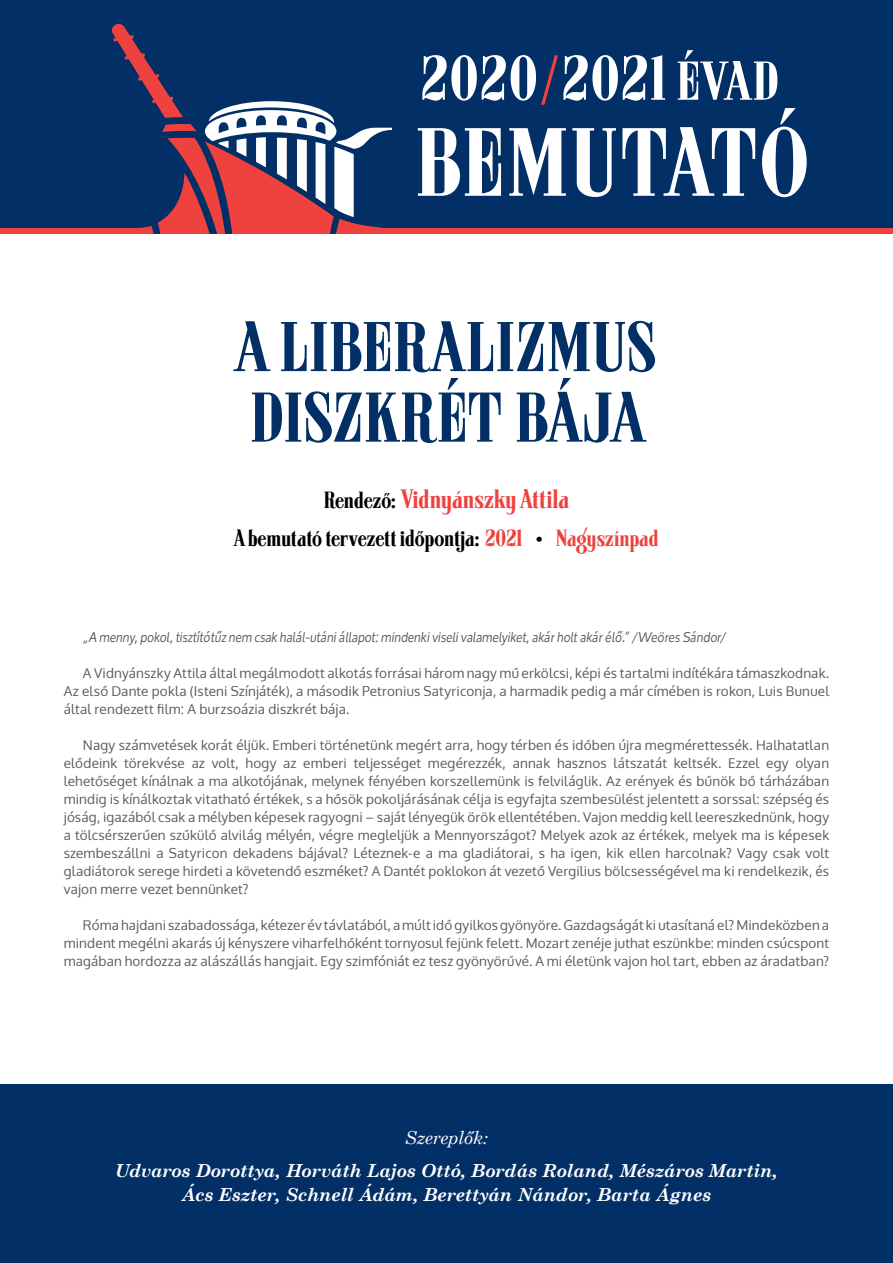
<style>
.page{position:relative;width:893px;height:1263px;background:#fff}
.page>*{position:absolute;margin:0;border:0;box-sizing:border-box;transform-origin:0 0}
.t1{font:93px "ARB08 Extreme Roman Leon";letter-spacing:.025em;color:#fff}
.t2{font:67.5px/70.5px "ARB08 Extreme Roman Leon";letter-spacing:.015em;color:#022f66}
.t3{font:60px "ARB08 Extreme Roman Leon";letter-spacing:.03em;color:#fff}
.t4{font:25.5px "ARB08 Extreme Roman Leon";letter-spacing:-.01em;color:#ef413d}
.t5{font:22.5px "ARB08 Extreme Roman Leon";letter-spacing:-.015em;color:#000}
.t6{font:italic 700 18px/24px "Century Schoolbook";letter-spacing:-.01em;color:#fff;text-align:center}
.t7{font:italic 18px "Century Schoolbook";letter-spacing:-.005em;color:#fff}
.t8{font:13.5px/18px "Oxygen";letter-spacing:.015em;color:#58595b;text-align:justify}
.t9{font:italic 13.5px "Oxygen";letter-spacing:.005em;color:#58595b}
.s1{font-family:"Oxygen";font-weight:300;color:#ef413d}
.s2{font-size:52.5px}
.s3{font-size:22.5px;color:#000}
.s4{color:#ef413d}
</style>
<div class="page">
<div style="left:0;top:0;width:893px;height:234px;background:#022f66"></div>
<div style="left:0;top:1084px;width:893px;height:179px;background:#022f66"></div>
<div style="left:0;top:229px;width:149px;height:12px;background:#ef413d"></div>
<svg style="left:110px;top:23px;width:282px;height:211px"></svg>
<div style="left:371px;top:229px;width:522px;height:12px;background:#ef413d"></div>
<div style="left:0;top:234px;width:893px;height:13px;background:#fff"></div>
<h3 class="t3" style="left:421px;top:43px;width:359px">2020<span class="s1">/</span>2021 <span class="s2">évad</span></h3>
<h1 class="t1" style="left:415px;top:108px;width:395px">bemutató</h1>
<h2 class="t2" style="left:237px;top:316px;width:421px">A liberalizmus diszkrét bája</h2>
<h3 class="t4" style="left:324px;top:484px;width:247px"><span class="s3">Rendező:</span> Vidnyánszky Attila</h3>
<h3 class="t5" style="left:234px;top:524px;width:426px">A bemutató tervezett időpontja: <span class="s4">2021</span> • <span class="s4">Nagyszínpad</span></h3>
<p class="t9" style="left:83px;top:625px;width:644px">„A menny, pokol, tisztítótűz nem csak halál-utáni állapot: mindenki viseli valamelyiket, akár holt akár élő.” /Weöres Sándor/</p>
<p class="t8" style="left:64px;top:664px;width:767px;text-indent:19px">A Vidnyánszky Attila által megálmodott alkotás forrásai három nagy mű erkölcsi, képi és tartalmi indítékára támaszkodnak.<br>Az első Dante pokla (Isteni Színjáték), a második Petronius Satyriconja, a harmadik pedig a már címében is rokon, Luis Bunuel által rendezett film: A burzsoázia diszkrét bája.</p>
<p class="t8" style="left:64px;top:736px;width:767px;text-indent:19px">Nagy számvetések korát éljük. Emberi történetünk megért arra, hogy térben és időben újra megmérettessék. Halhatatlan elődeink törekvése az volt, hogy az emberi teljességet megérezzék, annak hasznos látszatát keltsék. Ezzel egy olyan lehetőséget kínálnak a ma alkotójának, melynek fényében korszellemünk is felviláglik. Az erények és bűnök bő tárházában mindig is kínálkoztak vitatható értékek, s a hősök pokoljárásának célja is egyfajta szembesülést jelentett a sorssal: szépség és jóság, igazából csak a mélyben képesek ragyogni – saját lényegük örök ellentétében. Vajon meddig kell leereszkednünk, hogy a tölcsérszerűen szűkülő alvilág mélyén, végre megleljük a Mennyországot? Melyek azok az értékek, melyek ma is képesek szembeszállni a Satyricon dekadens bájával? Léteznek-e a ma gladiátorai, s ha igen, kik ellen harcolnak? Vagy csak volt gladiátorok serege hirdeti a követendő eszméket? A Dantét poklokon át vezető Vergilius bölcsességével ma ki rendelkezik, és vajon merre vezet bennünket?</p>
<p class="t8" style="left:64px;top:916px;width:767px;text-indent:19px">Róma hajdani szabadossága, kétezer év távlatából, a múlt idő gyilkos gyönyöre. Gazdagságát ki utasítaná el? Mindeközben a mindent megélni akarás új kényszere viharfelhőként tornyosul fejünk felett. Mozart zenéje juthat eszünkbe: minden csúcspont magában hordozza az alászállás hangjait. Egy szimfóniát ez tesz gyönyörűvé. A mi életünk vajon hol tart, ebben az áradatban?</p>
<h3 class="t7" style="left:405px;top:1124px;width:85px">Szereplők:</h3>
<h3 class="t6" style="left:115px;top:1157px;width:665px">Udvaros Dorottya, Horváth Lajos Ottó, Bordás Roland, Mészáros Martin,<br>Ács Eszter, Schnell Ádám, Berettyán Nándor, Barta Ágnes</h3>
</div>
